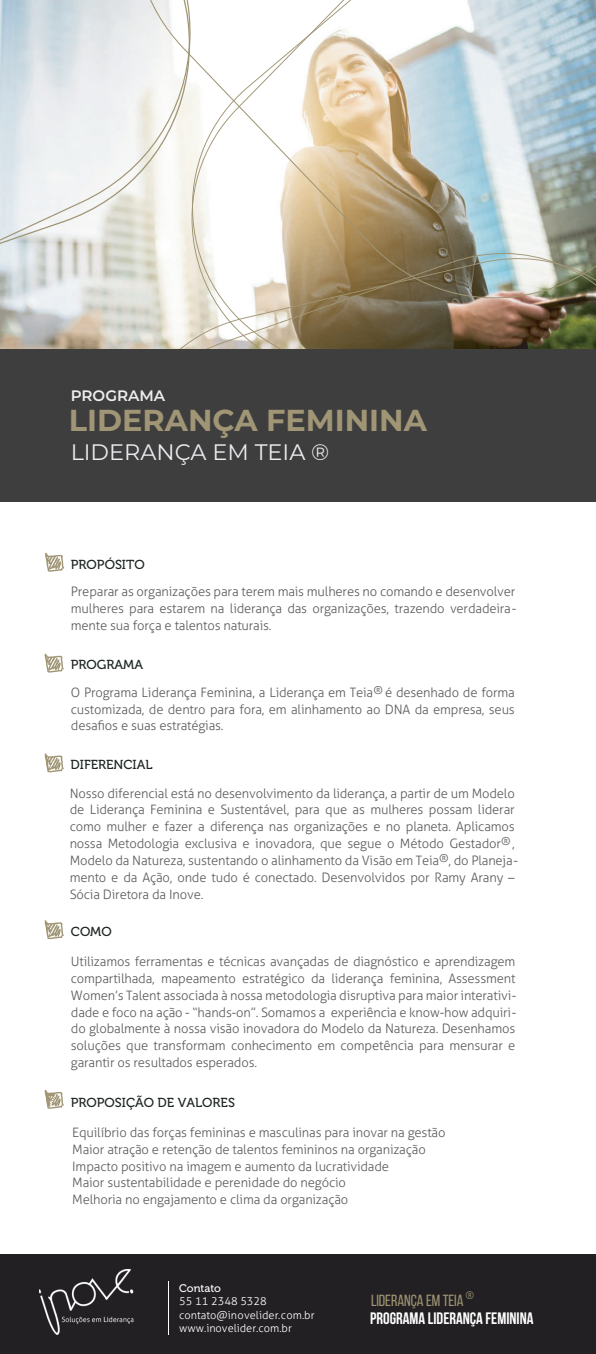
<style>
.page{position:relative;width:596px;height:1354px;background:#fff}
.page>*{position:absolute;margin:0;border:0;box-sizing:border-box;transform-origin:0 0}
.t1{font:700 30.3px "Montserrat";color:#a09574}
.t2{font:22.4px "Montserrat";color:#ecedf0}
.t3{font:700 16.5px "Bebas Neue";color:#fff}
.t4{font:16.1px "Bebas Neue";letter-spacing:-.005em;color:#a09574}
.t5{font:600 15.1px "Montserrat";color:#eeeeef}
.t6{font:300 13px/16.8px "Aller";letter-spacing:-.015em;color:#5c5c5f;text-align:justify}
.t7{font:13px "Museo 500";color:#1d2524}
.t8{font:300 11px/13.2px "Aller";color:#fff}
.t9{font:11px "Museo 500";color:#fff}
.t10{font:300 11px "Aller";color:#5c5c5f}
</style>
<div class="page">
<div style="left:0;top:1254px;width:595px;height:99px;background:#222022"></div>
<hr style="left:168px;top:1281px;width:1px;height:53px;background:#fff">
<svg style="left:45px;top:1090px;width:19px;height:18px"></svg>
<svg style="left:45px;top:753px;width:19px;height:19px"></svg>
<svg style="left:45px;top:653px;width:19px;height:19px"></svg>
<img style="left:39px;top:1269px;width:95px;height:64px">
<svg style="left:45px;top:920px;width:19px;height:19px"></svg>
<svg style="left:45px;top:553px;width:19px;height:18px"></svg>
<img style="left:198px;top:0;width:397px;height:253px">
<svg style="left:0;top:317px;width:108px;height:13px"></svg>
<svg style="left:0;top:0;width:198px;height:317px"></svg>
<img style="left:108px;top:253px;width:487px;height:96px">
<div style="left:0;top:349px;width:595px;height:153px;background:#3e3e3f"></div>
<p class="t5" style="left:71px;top:384px;width:96px">PROGRAMA</p>
<h1 class="t1" style="left:69px;top:398px;width:359px">LIDERANÇA FEMININA</h1>
<h2 class="t2" style="left:71px;top:436px;width:260px">LIDERANÇA EM TEIA ®</h2>
<p class="t7" style="left:71px;top:557px;width:75px">PROPÓSITO</p>
<p class="t6" style="left:71px;top:583px;width:447px">Preparar as organizações para terem mais mulheres no comando e desenvolver mulheres para estarem na liderança das organizações, trazendo verdadeira&shy;mente sua força e talentos naturais.</p>
<p class="t7" style="left:71px;top:657px;width:74px">PROGRAMA</p>
<p class="t6" style="left:71px;top:683px;width:445px">O Programa Liderança Feminina, a Liderança em Teia é desenhado de forma customizada, de dentro para fora, em alinhamento ao DNA da empresa, seus desafios e suas estratégias.</p>
<p class="t10" style="left:373px;top:683px;width:11px">®</p>
<p class="t7" style="left:71px;top:757px;width:83px">DIFERENCIAL</p>
<p class="t6" style="left:70px;top:784px;width:449px;text-align:left">Nosso diferencial está no desenvolvimento da liderança, a partir de um Modelo de Liderança Feminina e Sustentável, para que as mulheres possam liderar como mulher e fazer a diferença nas organizações e no planeta. Aplicamos nossa Metodologia exclusiva e inovadora, que segue o Método Gestador , Modelo da Natureza, sustentando o alinhamento da Visão em Teia , do Planeja&shy;mento e da Ação, onde tudo é conectado. Desenvolvidos por Ramy Arany – Sócia Diretora da Inove.</p>
<p class="t10" style="left:501px;top:834px;width:11px">®</p>
<p class="t10" style="left:439px;top:851px;width:11px">®</p>
<p class="t7" style="left:71px;top:924px;width:42px">COMO</p>
<p class="t6" style="left:71px;top:953px;width:447px">Utilizamos ferramentas e técnicas avançadas de diagnóstico e aprendizagem compartilhada, mapeamento estratégico da liderança feminina, Assessment Women’s Talent associada à nossa metodologia disruptiva para maior interativi&shy;dade e foco na ação - “hands-on”. Somamos a experiência e know-how adquiri&shy;do globalmente à nossa visão inovadora do Modelo da Natureza. Desenhamos soluções que transformam conhecimento em competência para mensurar e garantir os resultados esperados.</p>
<p class="t7" style="left:71px;top:1095px;width:165px">PROPOSIÇÃO DE VALORES</p>
<p class="t6" style="left:72px;top:1123px;width:374px;text-align:left">Equilíbrio das forças femininas e masculinas para inovar na gestão Maior atração e retenção de talentos femininos na organização Impacto positivo na imagem e aumento da lucratividade<br>Maior sustentabilidade e perenidade do negócio<br>Melhoria no engajamento e clima da organização</p>
<p class="t9" style="left:179px;top:1282px;width:43px">Contato</p>
<p class="t8" style="left:179px;top:1294px;width:137px">55 11 2348 5328 contato@inovelider.com.br www.inovelider.com.br</p>
<p class="t4" style="left:371px;top:1291px;width:104px">LIDERANÇA EM TEIA <sup>®</sup></p>
<p class="t3" style="left:370px;top:1309px;width:165px">PROGRAMA LIDERANÇA FEMININA</p>
</div>
